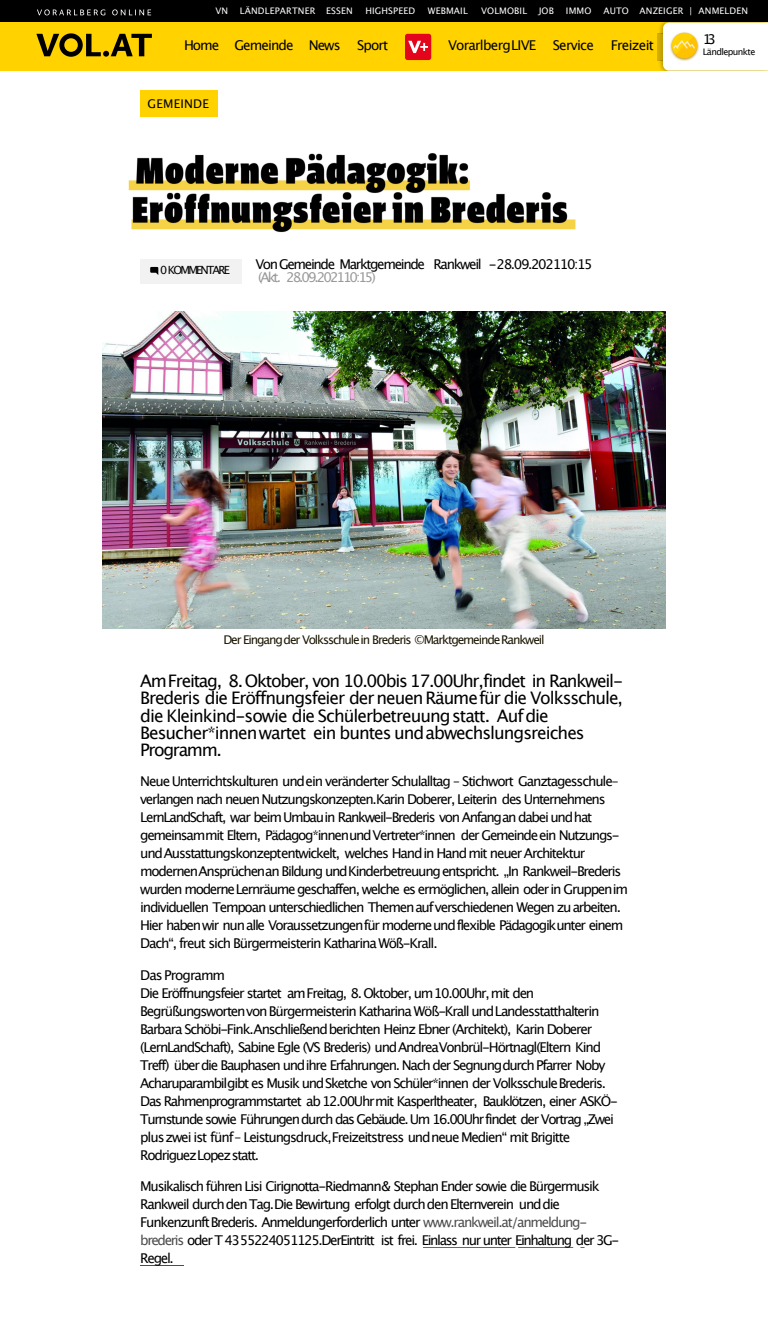
<style>
.page{position:relative;width:768px;height:1323px;background:#fff}
.page>*{position:absolute;margin:0;border:0;box-sizing:border-box;transform-origin:0 0}
.t1{font:17.25px/17.2px "Lucida Grande";letter-spacing:-.06em;color:#000}
.t2{font:13.5px/18px "Lucida Grande";letter-spacing:-.095em;color:#000}
.t3{font:13.5px "Lucida Grande";letter-spacing:-.055em;color:#000}
.t4{font:13.5px "Lucida Grande";letter-spacing:-.145em;color:rgb(0 0 0/.4)}
.t5{font:13.5px "Lucida Grande";letter-spacing:-.07em;color:#000}
.t6{font:12px "Lucida Grande";letter-spacing:-.095em;color:#1a1603}
.t7{font:12px "Lucida Grande";letter-spacing:.02em;color:#000}
.t8{font:11.25px "Lucida Grande";letter-spacing:-.155em;color:#000}
.t9{font:9px "Lucida Grande";letter-spacing:.015em;color:#fff}
.t10{font:9px "Lucida Grande";letter-spacing:-.065em;color:#000}
.s1{color:rgb(0 0 0/.7)}
</style>
<div class="page">
<div style="left:140px;top:90px;width:78px;height:27px;background:#ffd200"></div>
<div style="left:140px;top:259px;width:102px;height:25px;background:#f2f2f2"></div>
<svg style="left:150px;top:267px;width:8px;height:8px"></svg>
<img style="left:103px;top:312px;width:562px;height:316px">
<div style="left:0;top:0;width:768px;height:23px;background:#000"></div>
<div style="left:0;top:23px;width:768px;height:48px;background:#ffd200"></div>
<img style="left:657px;top:23px;width:6px;height:48px">
<div style="left:663px;top:23px;width:105px;height:48px;background:#fff"></div>
<img style="left:669px;top:32px;width:30px;height:30px">
<svg style="left:405px;top:34px;width:26px;height:26px"></svg>
<svg style="left:36px;top:33px;width:116px;height:24px"></svg>
<svg style="left:37px;top:9px;width:114px;height:6px"></svg>
<img style="left:129px;top:153px;width:447px;height:80px">
<svg style="left:392px;top:442px;width:10px;height:17px"></svg>
<p class="t9" style="left:215px;top:6px;width:14px">VN</p>
<p class="t9" style="left:240px;top:6px;width:114px">LÄNDLEPARTNER ESSEN</p>
<p class="t9" style="left:365px;top:6px;width:51px">HIGHSPEED</p>
<p class="t9" style="left:428px;top:6px;width:41px">WEBMAIL</p>
<p class="t9" style="left:481px;top:6px;width:47px">VOLMOBIL</p>
<p class="t9" style="left:539px;top:6px;width:17px">JOB</p>
<p class="t9" style="left:566px;top:6px;width:27px">IMMO</p>
<p class="t9" style="left:603px;top:6px;width:146px">AUTO ANZEIGER | ANMELDEN</p>
<p class="t5" style="left:184px;top:40px;width:206px">Home Gemeinde News Sport</p>
<p class="t3" style="left:448px;top:40px;width:207px">VorarlbergLIVE Service Freizeit</p>
<p class="t2" style="left:703px;top:31px;width:15px">13</p>
<p class="t10" style="left:703px;top:48px;width:54px">Ländlepunkte</p>
<p class="t7" style="left:147px;top:98px;width:63px">GEMEINDE</p>
<p class="t8" style="left:160px;top:265px;width:71px">0 KOMMENTARE</p>
<p class="t2" style="left:255px;top:256px;width:339px">Von Gemeinde Marktgemeinde Rankweil -28.09.202110:15</p>
<p class="t4" style="left:258px;top:272px;width:119px">(Akt. 28.09.202110:15)</p>
<p class="t6" style="left:223px;top:634px;width:323px">Der Eingang der Volksschule in Brederis ©MarktgemeindeRankweil</p>
<p class="t1" style="left:140px;top:673px;width:484px">AmFreitag, 8. Oktober, von 10.00bis 17.00Uhr,findet in Rankweil-Brederis die Eröffnungsfeier der neuen Räumefür die Volksschule, die Kleinkind-sowie die Schülerbetreuungstatt. Aufdie Besucher*innenwartet ein buntes undabwechslungsreiches Programm.</p>
<p class="t2" style="left:140px;top:773px;width:489px">Neue Unterrichtskulturen undein veränderter Schulalltag – Stichwort Ganztagesschule– verlangen nach neuen Nutzungskonzepten.Karin Doberer, Leiterin des Unternehmens LernLandSchaft, war beim Umbauin Rankweil-Brederis von Anfangan dabei undhat gemeinsammit Eltern, Pädagog*innenundVertreter*innen der Gemeindeein Nutzungs&shy;undAusstattungskonzeptentwickelt, welches Hand in Hand mit neuer Architektur modernenAnsprüchenan Bildung undKinderbetreuung entspricht. „In Rankweil-Brederis wurden moderneLernräume geschaffen, welche es ermöglichen, allein oder in Gruppenim individuellen Tempoan unterschiedlichen Themenaufverschiedenen Wegen zu arbeiten.<br>Hier haben wir nun alle Voraussetzungenfür moderneund flexible Pädagogikunter einem Dach“, freut sich Bürgermeisterin Katharina Wöß-Krall.</p>
<p class="t2" style="left:140px;top:966px;width:479px">Das Programm<br>Die Eröffnungsfeier startet amFreitag, 8. Oktober, um10.00Uhr, mit den Begrüßungswortenvon Bürgermeisterin Katharina Wöß-Krall undLandesstatthalterin Barbara Schöbi-Fink.Anschließend berichten Heinz Ebner (Architekt), Karin Doberer (LernLandSchaft), Sabine Egle (VS Brederis) undAndreaVonbrül-Hörtnagl(Eltern Kind Treff) über die Bauphasen undihre Erfahrungen. Nach der Segnungdurch Pfarrer Noby Acharuparambilgibt es Musik undSketche von Schüler*innen der VolksschuleBrederis.<br>Das Rahmenprogrammstartet ab 12.00Uhrmit Kasperltheater, Bauklötzen, einer ASKÖ-Turnstunde sowie Führungen durch das Gebäude. Um 16.00Uhr findet der Vortrag „Zwei pluszwei ist fünf– Leistungsdruck,Freizeitstress undneue Medien“ mit Brigitte RodriguezLopezstatt.</p>
<p class="t2" style="left:140px;top:1177px;width:481px">Musikalisch führen Lisi Cirignotta-Riedmann&amp; Stephan Ender sowie die Bürgermusik Rankweil durch den Tag.Die Bewirtung erfolgt durch den Elternverein unddie FunkenzunftBrederis. Anmeldungerforderlich unter <span class="s1">www.rankweil.at/anmeldung&shy;brederis</span> oder T 4355224051125.DerEintritt ist frei. Einlass nur unter Einhaltung der 3G-Regel.</p>
</div>
